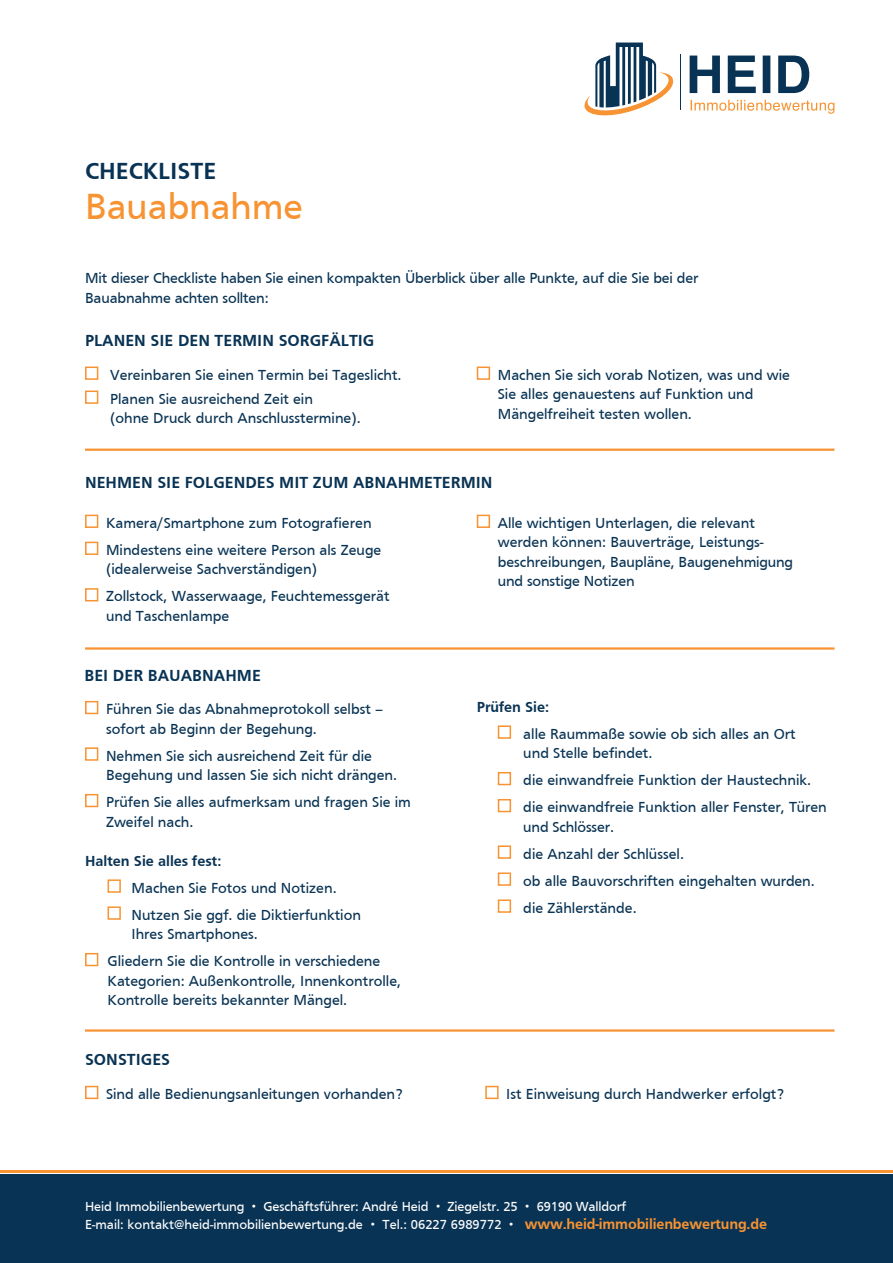
<style>
.page{position:relative;width:893px;height:1263px;background:#fff}
.page>*{position:absolute;margin:0;border:0;box-sizing:border-box;transform-origin:0 0}
.t1{font:37.5px "Frutiger";color:#f79332}
.t2{font:700 24px "Frutiger";color:#093354}
.t3{font:700 16.5px "Frutiger";color:#093354}
.t4{font:15px/19.5px "Frutiger";color:#093354}
.t5{font:700 15px "Frutiger";color:#093354}
.t6{font:13.5px/18px "Frutiger";letter-spacing:-.01em;color:#fff}
.s1{font-family:"Helvetica"}
.s2{font-weight:700;font-size:15px;color:#f79332}
</style>
<div class="page">
<svg style="left:690px;top:56px;width:119px;height:37px"></svg>
<hr style="left:680px;top:54px;width:1px;height:56px;background:#093354">
<svg style="left:584px;top:43px;width:90px;height:73px"></svg>
<svg style="left:691px;top:100px;width:143px;height:14px"></svg>
<div style="left:0;top:1174px;width:893px;height:89px;background:#093354"></div>
<hr style="left:0;top:1170px;width:893px;height:2px;background:#f79332">
<div style="left:85px;top:366px;width:13px;height:14px;border:2px solid #f79332"></div>
<div style="left:85px;top:390px;width:13px;height:14px;border:2px solid #f79332"></div>
<div style="left:477px;top:366px;width:13px;height:14px;border:2px solid #f79332"></div>
<div style="left:85px;top:701px;width:13px;height:13px;border:2px solid #f79332"></div>
<div style="left:85px;top:747px;width:13px;height:14px;border:2px solid #f79332"></div>
<div style="left:85px;top:794px;width:13px;height:13px;border:2px solid #f79332"></div>
<div style="left:108px;top:879px;width:13px;height:14px;border:2px solid #f79332"></div>
<div style="left:108px;top:906px;width:13px;height:14px;border:2px solid #f79332"></div>
<div style="left:85px;top:953px;width:13px;height:13px;border:2px solid #f79332"></div>
<div style="left:498px;top:725px;width:13px;height:14px;border:2px solid #f79332"></div>
<div style="left:498px;top:772px;width:13px;height:13px;border:2px solid #f79332"></div>
<div style="left:498px;top:799px;width:13px;height:13px;border:2px solid #f79332"></div>
<div style="left:498px;top:845px;width:13px;height:14px;border:2px solid #f79332"></div>
<div style="left:498px;top:872px;width:13px;height:14px;border:2px solid #f79332"></div>
<div style="left:498px;top:899px;width:13px;height:14px;border:2px solid #f79332"></div>
<div style="left:85px;top:515px;width:13px;height:13px;border:2px solid #f79332"></div>
<div style="left:85px;top:542px;width:13px;height:13px;border:2px solid #f79332"></div>
<div style="left:85px;top:588px;width:13px;height:13px;border:2px solid #f79332"></div>
<div style="left:477px;top:515px;width:13px;height:13px;border:2px solid #f79332"></div>
<hr style="left:85px;top:449px;width:749px;height:2px;background:#f79332">
<hr style="left:85px;top:647px;width:749px;height:3px;background:#f79332">
<hr style="left:85px;top:1029px;width:749px;height:3px;background:#f79332">
<div style="left:85px;top:1086px;width:13px;height:13px;border:2px solid #f79332"></div>
<div style="left:485px;top:1086px;width:14px;height:13px;border:2px solid #f79332"></div>
<h2 class="t2" style="left:85px;top:157px;width:133px">CHECKLISTE</h2>
<h1 class="t1" style="left:85px;top:186px;width:219px">Bauabnahme</h1>
<p class="t4" style="left:85px;top:268px;width:615px">Mit dieser Checkliste haben Sie einen kompakten Überblick über alle Punkte, auf die Sie bei der<br>Bauabnahme achten sollten:</p>
<p class="t3" style="left:85px;top:331px;width:291px">PLANEN SIE DEN TERMIN SORGFÄLTIG</p>
<p class="t4" style="left:110px;top:363px;width:293px;line-height:24px">Vereinbaren Sie einen Termin bei Tageslicht.<br>Planen Sie ausreichend Zeit ein</p>
<p class="t4" style="left:110px;top:408px;width:252px">(ohne Druck durch Anschlusstermine).</p>
<p class="t4" style="left:498px;top:365px;width:294px">Machen Sie sich vorab Notizen, was und wie<br>Sie alles genauestens auf Funktion und<br>Mängelfreiheit testen wollen.</p>
<p class="t3" style="left:85px;top:473px;width:409px">NEHMEN SIE FOLGENDES MIT ZUM ABNAHMETERMIN</p>
<p class="t4" style="left:106px;top:509px;width:277px;line-height:27px">Kamera/Smartphone zum Fotografieren<br>Mindestens eine weitere Person als Zeuge</p>
<p class="t4" style="left:106px;top:556px;width:285px;line-height:27px">(idealerweise Sachverständigen)<br>Zollstock, Wasserwaage, Feuchtemessgerät</p>
<p class="t4" style="left:106px;top:606px;width:125px">und Taschenlampe</p>
<p class="t3" style="left:85px;top:666px;width:178px">BEI DER BAUABNAHME</p>
<p class="t4" style="left:106px;top:699px;width:279px">Führen Sie das Abnahmeprotokoll selbst – sofort ab Beginn der Begehung.</p>
<p class="t4" style="left:106px;top:746px;width:293px">Nehmen Sie sich ausreichend Zeit für die<br>Begehung und lassen Sie sich nicht drängen.</p>
<p class="t4" style="left:106px;top:792px;width:306px">Prüfen Sie alles aufmerksam und fragen Sie im<br>Zweifel nach.</p>
<p class="t5" style="left:85px;top:852px;width:138px">Halten Sie alles fest:</p>
<p class="t4" style="left:132px;top:874px;width:231px;line-height:27px">Machen Sie Fotos und Notizen.<br>Nutzen Sie ggf. die Diktierfunktion</p>
<p class="t4" style="left:108px;top:920px;width:274px;line-height:27px;text-indent:24px">Ihres Smartphones.<br>Gliedern Sie die Kontrolle in verschiedene</p>
<p class="t4" style="left:108px;top:971px;width:295px">Kategorien: Außenkontrolle, Innenkontrolle,<br>Kontrolle bereits bekannter Mängel.</p>
<p class="t4" style="left:498px;top:513px;width:297px">Alle wichtigen Unterlagen, die relevant werden können: Bauverträge, Leistungs&shy;beschreibungen, Baupläne, Baugenehmigung und sonstige Notizen</p>
<p class="t5" style="left:477px;top:698px;width:74px">Prüfen Sie:</p>
<p class="t4" style="left:523px;top:724px;width:274px">alle Raummaße sowie ob sich alles an Ort und Stelle befindet.</p>
<p class="t4" style="left:523px;top:767px;width:305px;line-height:27px">die einwandfreie Funktion der Haustechnik. die einwandfreie Funktion aller Fenster, Türen</p>
<p class="t4" style="left:523px;top:813px;width:293px;line-height:27px">und Schlösser.<br>die Anzahl der Schlüssel.<br>ob alle Bauvorschriften eingehalten wurden. die Zählerstände.</p>
<p class="t3" style="left:85px;top:1049px;width:87px">SONSTIGES</p>
<p class="t4" style="left:106px;top:1084px;width:298px">Sind alle Bedienungsanleitungen vorhanden?</p>
<p class="t4" style="left:506px;top:1084px;width:279px">Ist Einweisung durch Handwerker erfolgt?</p>
<p class="t6" style="left:85px;top:1198px;width:684px">Heid Immobilienbewertung <span class="s1">•</span> Geschäftsführer: André Heid <span class="s1">•</span> Ziegelstr. 25 <span class="s1">•</span> 69190 Walldorf<br>E-mail: kontakt@heid-immobilienbewertung.de <span class="s1">•</span> Tel.: 06227 6989772 <span class="s1">•</span> <span class="s2">www.heid-immobilienbewertung.de</span></p>
</div>
